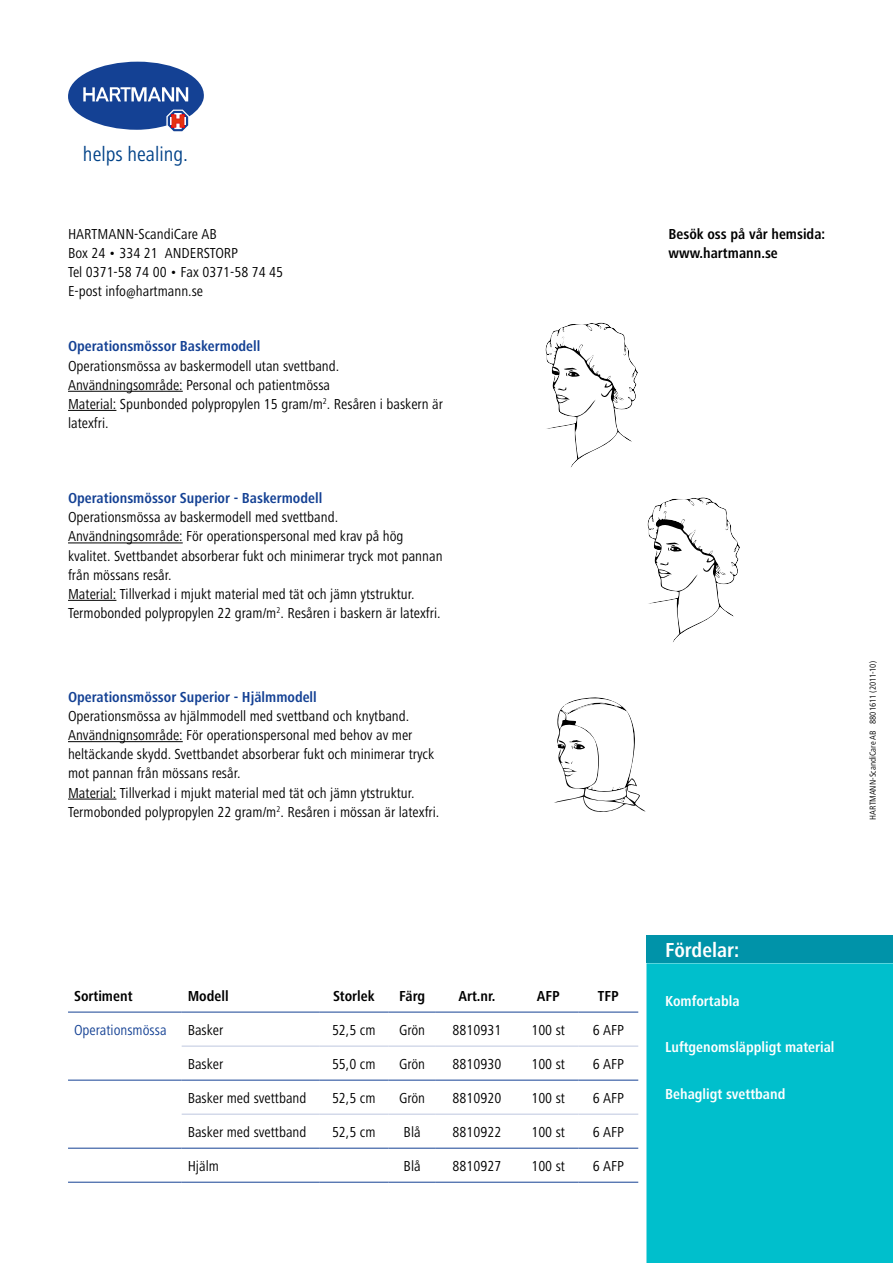
<style>
.page{position:relative;width:893px;height:1263px;background:#fff}
.page>*{position:absolute;margin:0;border:0;box-sizing:border-box;transform-origin:0 0}
.t1{font:condensed 21px "Frutiger Next LTCE";color:#004288}
.t2{font:700 condensed 21px "Frutiger Next LTCE";color:#fff}
.t3{font:condensed 15px/19.2px "Frutiger Next LTCE";color:#000}
.t4{font:700 condensed 15px "Frutiger Next LTCE";color:#144194}
.t5{font:700 condensed 15px/19.2px "Frutiger Next LTCE";color:#000}
.t6{font:700 condensed 15px "Frutiger Next LTCE";color:#fff}
.t7{font:condensed 15px "Frutiger Next LTCE";color:#144194}
.t8{font:condensed 9px "Frutiger Next LTCE";color:#000}
</style>
<div class="page">
<svg style="left:68px;top:62px;width:136px;height:69px"></svg>
<hr style="left:68px;top:1012px;width:114px;height:1px;background:#144194">
<hr style="left:182px;top:1012px;width:137px;height:1px;background:#144194">
<hr style="left:319px;top:1012px;width:70px;height:1px;background:#144194">
<hr style="left:389px;top:1012px;width:47px;height:1px;background:#144194">
<hr style="left:436px;top:1012px;width:82px;height:1px;background:#144194">
<hr style="left:518px;top:1012px;width:60px;height:1px;background:#144194">
<hr style="left:578px;top:1012px;width:60px;height:1px;background:#144194">
<hr style="left:182px;top:1046px;width:137px;height:1px;background:#bec7df">
<hr style="left:319px;top:1046px;width:70px;height:1px;background:#bec7df">
<hr style="left:389px;top:1046px;width:47px;height:1px;background:#bec7df">
<hr style="left:436px;top:1046px;width:82px;height:1px;background:#bec7df">
<hr style="left:518px;top:1046px;width:60px;height:1px;background:#bec7df">
<hr style="left:578px;top:1046px;width:60px;height:1px;background:#bec7df">
<hr style="left:68px;top:1080px;width:114px;height:1px;background:#144194">
<hr style="left:182px;top:1080px;width:137px;height:1px;background:#144194">
<hr style="left:319px;top:1080px;width:70px;height:1px;background:#144194">
<hr style="left:389px;top:1080px;width:47px;height:1px;background:#144194">
<hr style="left:436px;top:1080px;width:82px;height:1px;background:#144194">
<hr style="left:518px;top:1080px;width:60px;height:1px;background:#144194">
<hr style="left:578px;top:1080px;width:60px;height:1px;background:#144194">
<hr style="left:182px;top:1114px;width:137px;height:1px;background:#bec7df">
<hr style="left:319px;top:1114px;width:70px;height:1px;background:#bec7df">
<hr style="left:389px;top:1114px;width:47px;height:1px;background:#bec7df">
<hr style="left:436px;top:1114px;width:82px;height:1px;background:#bec7df">
<hr style="left:518px;top:1114px;width:60px;height:1px;background:#bec7df">
<hr style="left:578px;top:1114px;width:60px;height:1px;background:#bec7df">
<hr style="left:68px;top:1148px;width:114px;height:1px;background:#144194">
<hr style="left:182px;top:1148px;width:137px;height:1px;background:#144194">
<hr style="left:319px;top:1148px;width:70px;height:1px;background:#144194">
<hr style="left:389px;top:1148px;width:47px;height:1px;background:#144194">
<hr style="left:436px;top:1148px;width:82px;height:1px;background:#144194">
<hr style="left:518px;top:1148px;width:60px;height:1px;background:#144194">
<hr style="left:578px;top:1148px;width:60px;height:1px;background:#144194">
<hr style="left:68px;top:1182px;width:114px;height:1px;background:#144194">
<hr style="left:182px;top:1182px;width:137px;height:1px;background:#144194">
<hr style="left:319px;top:1182px;width:70px;height:1px;background:#144194">
<hr style="left:389px;top:1182px;width:47px;height:1px;background:#144194">
<hr style="left:436px;top:1182px;width:82px;height:1px;background:#144194">
<hr style="left:518px;top:1182px;width:60px;height:1px;background:#144194">
<hr style="left:578px;top:1182px;width:60px;height:1px;background:#144194">
<div style="left:646px;top:935px;width:247px;height:28px;background:#0093a9"></div>
<div style="left:646px;top:963px;width:247px;height:300px;background:#00bfcc"></div>
<hr style="left:68px;top:391px;width:115px;height:1px;background:#000">
<hr style="left:68px;top:410px;width:48px;height:1px;background:#000">
<hr style="left:68px;top:542px;width:115px;height:1px;background:#000">
<hr style="left:68px;top:600px;width:48px;height:1px;background:#000">
<hr style="left:68px;top:741px;width:115px;height:1px;background:#000">
<hr style="left:68px;top:799px;width:48px;height:1px;background:#000">
<svg style="left:647px;top:497px;width:93px;height:145px"></svg>
<svg style="left:554px;top:697px;width:92px;height:115px"></svg>
<svg style="left:545px;top:322px;width:93px;height:146px"></svg>
<h1 class="t1" style="left:83px;top:143px;width:107px">helps healing.</h1>
<p class="t3" style="left:68px;top:224px;width:217px">HARTMANN-ScandiCare AB<br>Box 24 • 334 21 ANDERSTORP<br>Tel 0371-58 74 00 • Fax 0371-58 74 45<br>E-post info@hartmann.se</p>
<p class="t5" style="left:669px;top:224px;width:158px">Besök oss på vår hemsida: www.hartmann.se</p>
<p class="t4" style="left:68px;top:338px;width:194px">Operationsmössor Baskermodell</p>
<p class="t3" style="left:68px;top:356px;width:376px">Operationsmössa av baskermodell utan svettband.<br>Användningsområde: Personal och patientmössa<br>Material: Spunbonded polypropylen 15 gram/m<sup>2</sup>. Resåren i baskern är latexfri.</p>
<p class="t4" style="left:68px;top:490px;width:256px">Operationsmössor Superior - Baskermodell</p>
<p class="t3" style="left:68px;top:508px;width:376px">Operationsmössa av baskermodell med svettband.<br>Användningsområde: För operationspersonal med krav på hög kvalitet. Svettbandet absorberar fukt och minimerar tryck mot pannan från mössans resår.<br>Material: Tillverkad i mjukt material med tät och jämn ytstruktur.<br>Termobonded polypropylen 22 gram/m<sup>2</sup>. Resåren i baskern är latexfri.</p>
<p class="t4" style="left:68px;top:688px;width:250px">Operationsmössor Superior - Hjälmmodell</p>
<p class="t3" style="left:68px;top:706px;width:373px">Operationsmössa av hjälmmodell med svettband och knytband.<br>Användnignsområde: För operationspersonal med behov av mer heltäckande skydd. Svettbandet absorberar fukt och minimerar tryck mot pannan från mössans resår.<br>Material: Tillverkad i mjukt material med tät och jämn ytstruktur.<br>Termobonded polypropylen 22 gram/m<sup>2</sup>. Resåren i mössan är latexfri.</p>
<p class="t8" style="left:868px;top:819px;width:160px;rotate:-90deg">HARTMANN-ScandiCare AB 8801611 (2011-10)</p>
<p class="t5" style="left:74px;top:986px;width:60px">Sortiment</p>
<p class="t5" style="left:188px;top:986px;width:42px">Modell</p>
<p class="t5" style="left:333px;top:986px;width:43px">Storlek</p>
<p class="t5" style="left:399px;top:986px;width:28px">Färg</p>
<p class="t5" style="left:458px;top:986px;width:39px">Art.nr.</p>
<p class="t5" style="left:537px;top:986px;width:24px">AFP</p>
<p class="t5" style="left:598px;top:986px;width:22px">TFP</p>
<p class="t7" style="left:74px;top:1021px;width:94px">Operationsmössa</p>
<p class="t3" style="left:188px;top:1020px;width:37px">Basker</p>
<p class="t3" style="left:332px;top:1020px;width:45px">52,5 cm</p>
<p class="t3" style="left:399px;top:1020px;width:28px">Grön</p>
<p class="t3" style="left:452px;top:1020px;width:50px">8810931</p>
<p class="t3" style="left:531px;top:1020px;width:35px">100 st</p>
<p class="t3" style="left:593px;top:1020px;width:33px">6 AFP</p>
<p class="t3" style="left:188px;top:1054px;width:37px">Basker</p>
<p class="t3" style="left:332px;top:1054px;width:45px">55,0 cm</p>
<p class="t3" style="left:399px;top:1054px;width:28px">Grön</p>
<p class="t3" style="left:452px;top:1054px;width:50px">8810930</p>
<p class="t3" style="left:531px;top:1054px;width:35px">100 st</p>
<p class="t3" style="left:593px;top:1054px;width:33px">6 AFP</p>
<p class="t3" style="left:188px;top:1088px;width:120px">Basker med svettband</p>
<p class="t3" style="left:332px;top:1088px;width:45px">52,5 cm</p>
<p class="t3" style="left:399px;top:1088px;width:28px">Grön</p>
<p class="t3" style="left:452px;top:1088px;width:50px">8810920</p>
<p class="t3" style="left:531px;top:1088px;width:35px">100 st</p>
<p class="t3" style="left:593px;top:1088px;width:33px">6 AFP</p>
<p class="t3" style="left:188px;top:1122px;width:120px">Basker med svettband</p>
<p class="t3" style="left:332px;top:1122px;width:45px">52,5 cm</p>
<p class="t3" style="left:404px;top:1122px;width:19px">Blå</p>
<p class="t3" style="left:452px;top:1122px;width:50px">8810922</p>
<p class="t3" style="left:531px;top:1122px;width:35px">100 st</p>
<p class="t3" style="left:593px;top:1122px;width:33px">6 AFP</p>
<p class="t3" style="left:188px;top:1156px;width:33px">Hjälm</p>
<p class="t3" style="left:404px;top:1156px;width:19px">Blå</p>
<p class="t3" style="left:452px;top:1156px;width:50px">8810927</p>
<p class="t3" style="left:531px;top:1156px;width:35px">100 st</p>
<p class="t3" style="left:593px;top:1156px;width:33px">6 AFP</p>
<h1 class="t2" style="left:665px;top:938px;width:75px">Fördelar:</h1>
<p class="t6" style="left:665px;top:992px;width:76px">Komfortabla</p>
<p class="t6" style="left:665px;top:1039px;width:171px">Luftgenomsläppligt material</p>
<p class="t6" style="left:665px;top:1085px;width:122px">Behagligt svettband</p>
</div>
